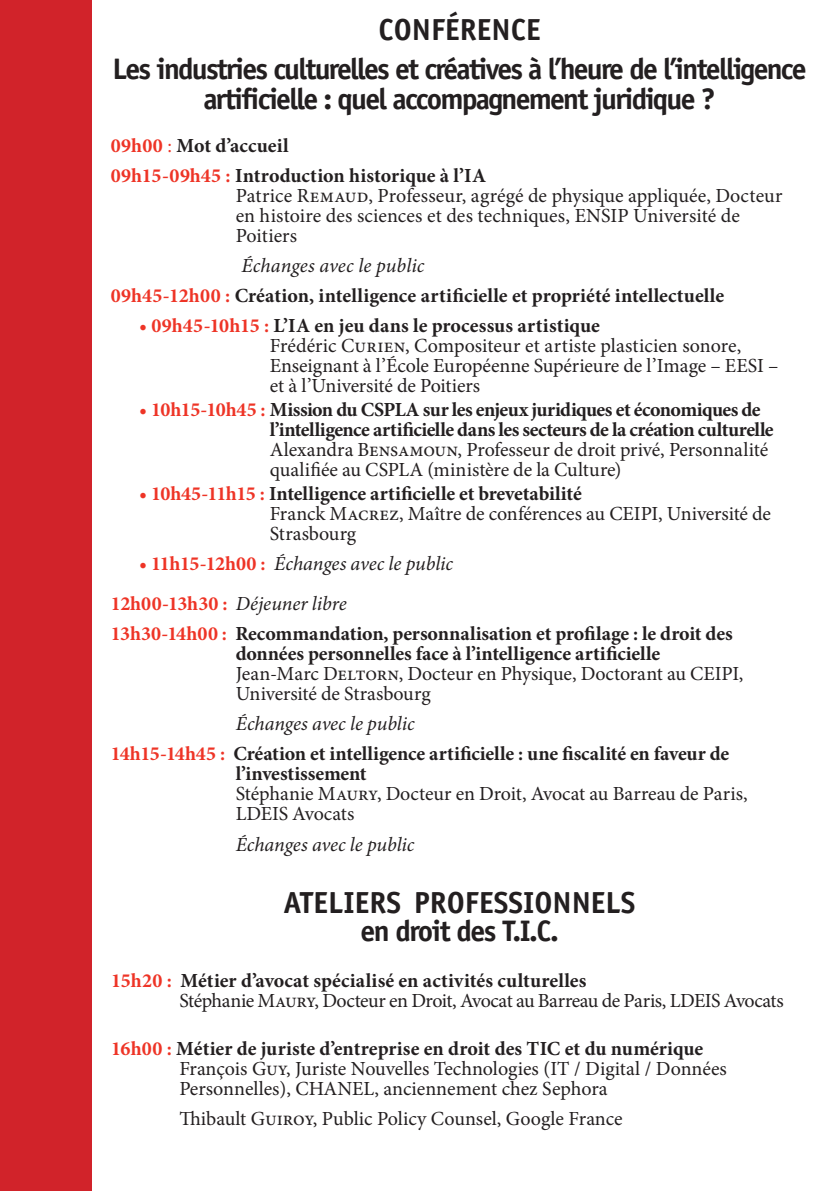
<style>
.page{position:relative;width:840px;height:1191px;background:#fff}
.page>*{position:absolute;margin:0;border:0;box-sizing:border-box;transform-origin:0 0}
.t1{font:700 30.4px "Officina Sans Std";color:#231f20}
.t2{font:700 29.6px/29.6px "Officina Sans Std";letter-spacing:-.06em;color:#231f20;text-align:center}
.t3{font:20px/20px "Minion Pro";letter-spacing:-.005em;color:#231f20}
.t4{font:700 20px "Minion Pro";letter-spacing:-.005em;color:#231f20}
.t5{font:italic 20px "Minion Pro";letter-spacing:-.005em;color:#231f20}
.t6{font:20px "Minion Pro";letter-spacing:-.03em;color:#231f20}
.t7{font:700 20px "Minion Pro";letter-spacing:-.03em;color:#231f20}
.s1{color:#ee3426}
.s2{font-weight:400;color:#ee3426}
.s3{font-weight:700;font-style:normal;color:#ee3426}
</style>
<div class="page">
<div style="left:0;top:0;width:92px;height:1191px;background:#d1232a"></div>
<p class="t1" style="left:378px;top:10px;width:164px">CONFÉRENCE</p>
<p class="t2" style="left:112px;top:54px;width:695px">Les industries culturelles et créatives à l’heure de l’intelligence artificielle : quel accompagnement juridique ?</p>
<p class="t4" style="left:111px;top:132px;width:179px"><span class="s1">09h00</span> <span class="s2">:</span> Mot d’accueil</p>
<p class="t4" style="left:111px;top:162px;width:377px"><span class="s1">09h15-09h45 :</span> Introduction historique à l’IA</p>
<p class="t3" style="left:235px;top:186px;width:548px">Patrice Remaud, Professeur, agrégé de physique appliquée, Docteur en histoire des sciences et des techniques, ENSIP Université de<br>Poitiers</p>
<p class="t5" style="left:241px;top:252px;width:184px">Échanges avec le public</p>
<p class="t4" style="left:111px;top:282px;width:614px"><span class="s1">09h45-12h00 :</span> Création, intelligence artificielle et propriété intellectuelle</p>
<p class="t4" style="left:139px;top:312px;width:462px"><span class="s1">• 09h45-10h15 :</span> L’IA en jeu dans le processus artistique</p>
<p class="t3" style="left:269px;top:336px;width:510px">Frédéric Curien, Compositeur et artiste plasticien sonore,<br>Enseignant à l’École Européenne Supérieure de l’Image – EESI – et à l’Université de Poitiers</p>
<p class="t7" style="left:139px;top:396px;width:622px"><span class="s1">• 10h15-10h45 :</span> Mission du CSPLA sur les enjeux juridiques et économiques de</p>
<p class="t4" style="left:269px;top:416px;width:505px">l’intelligence artificielle dans les secteurs de la création culturelle</p>
<p class="t3" style="left:269px;top:440px;width:499px">Alexandra Bensamoun, Professeur de droit privé, Personnalité qualifiée au CSPLA (ministère de la Culture)</p>
<p class="t4" style="left:139px;top:480px;width:444px"><span class="s1">• 10h45-11h15 :</span> Intelligence artificielle et brevetabilité</p>
<p class="t3" style="left:269px;top:504px;width:502px">Franck Macrez, Maître de conférences au CEIPI, Université de</p>
<p class="t3" style="left:269px;top:524px;width:88px">Strasbourg</p>
<p class="t5" style="left:139px;top:550px;width:315px"><span class="s3">• 11h15-12h00 :</span> Échanges avec le public</p>
<p class="t5" style="left:111px;top:590px;width:237px"><span class="s3">12h00-13h30 :</span> Déjeuner libre</p>
<p class="t4" style="left:111px;top:620px;width:623px"><span class="s1">13h30-14h00 :</span> Recommandation, personnalisation et profilage : le droit des</p>
<p class="t4" style="left:235px;top:640px;width:425px">données personnelles face à l’intelligence artificielle</p>
<p class="t3" style="left:235px;top:664px;width:509px">Jean-Marc Deltorn, Docteur en Physique, Doctorant au CEIPI,<br>Université de Strasbourg</p>
<p class="t5" style="left:236px;top:710px;width:180px">Échanges avec le public</p>
<p class="t4" style="left:111px;top:740px;width:619px"><span class="s1">14h15-14h45 :</span> Création et intelligence artificielle : une fiscalité en faveur de</p>
<p class="t4" style="left:235px;top:760px;width:132px">l’investissement</p>
<p class="t3" style="left:235px;top:784px;width:513px">Stéphanie Maury, Docteur en Droit, Avocat au Barreau de Paris,<br>LDEIS Avocats</p>
<p class="t5" style="left:235px;top:830px;width:180px">Échanges avec le public</p>
<p class="t1" style="left:283px;top:884px;width:353px">ATELIERS PROFESSIONNELS</p>
<p class="t2" style="left:360px;top:915px;width:200px">en droit des T.I.C.</p>
<p class="t4" style="left:111px;top:966px;width:476px"><span class="s1">15h20 :</span> Métier d’avocat spécialisé en activités culturelles</p>
<p class="t6" style="left:179px;top:987px;width:605px">Stéphanie Maury, Docteur en Droit, Avocat au Barreau de Paris, LDEIS Avocats</p>
<p class="t4" style="left:111px;top:1034px;width:593px"><span class="s1">16h00 :</span> Métier de juriste d’entreprise en droit des TIC et du numérique</p>
<p class="t3" style="left:179px;top:1059px;width:549px">François Guy, Juriste Nouvelles Technologies (IT / Digital / Données<br>Personnelles), CHANEL, anciennement chez Sephora</p>
<p class="t3" style="left:179px;top:1109px;width:444px">Thibault Guiroy, Public Policy Counsel, Google France</p>
</div>
